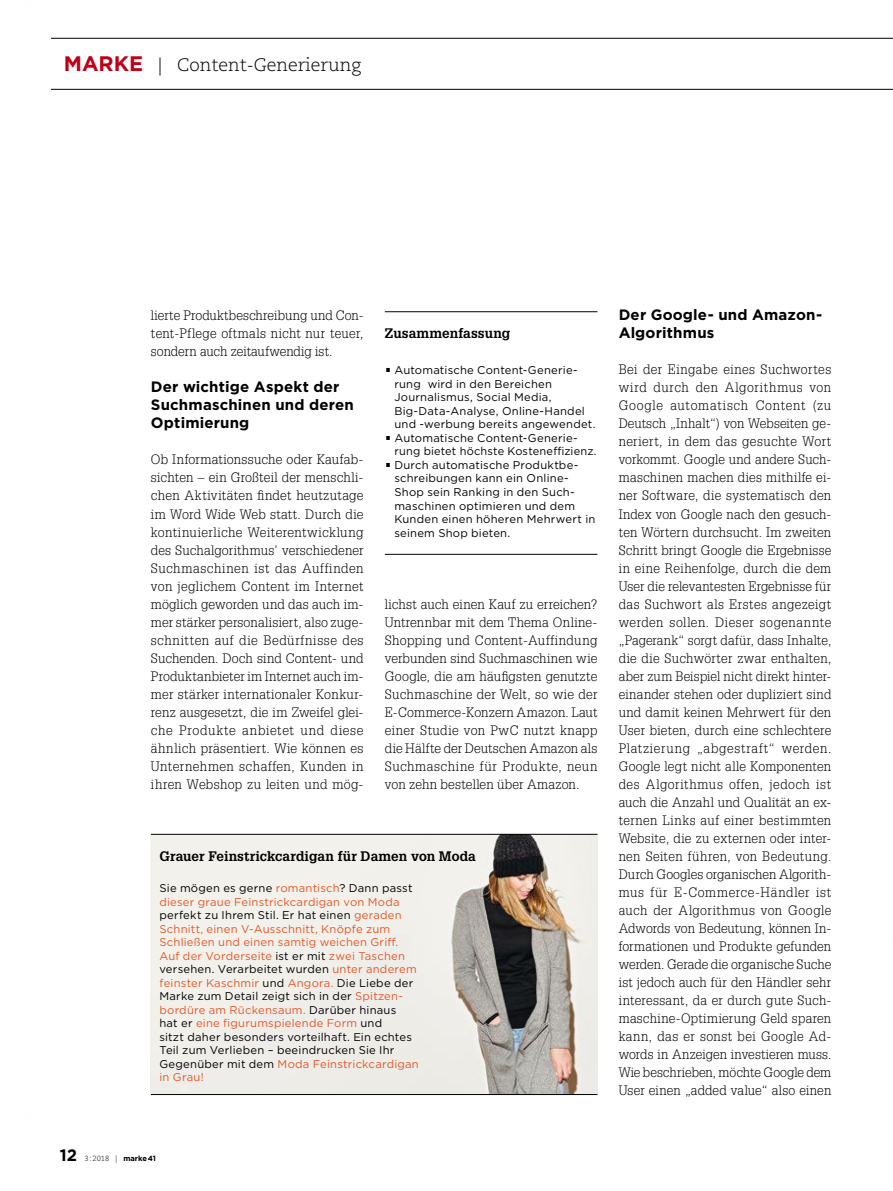
<style>
.page{position:relative;width:893px;height:1191px;background:#fff}
.page>*{position:absolute;margin:0;border:0;box-sizing:border-box;transform-origin:0 0}
.t1{font:300 18px "Caecilia LT Std";color:#000}
.t2{font:700 15px/18px "Gotham";letter-spacing:.015em;color:#000}
.t3{font:700 13.5px "Glypha LT Std";letter-spacing:.005em;color:#000}
.t4{font:300 13.35px/18px "Glypha LT Std";letter-spacing:.02em;color:#000;text-align:justify}
.t5{font:11.25px/13.5px "Gotham";letter-spacing:.02em;color:#e45829}
.t6{font:11.25px/13.5px "Gotham";letter-spacing:.02em;color:#000}
.t7{font:300 7.5px "Caecilia LT Std";color:#000}
.s1{font-family:"Gotham";font-weight:700;font-size:21px;color:#bf0018}
.s2{font-family:"Glypha LT Std"}
.s3{color:#000}
.s4{font-family:"Gotham";font-weight:700;font-size:16.5px}
.s5{font-family:"Gotham";font-weight:700}
</style>
<div class="page">
<img style="left:151px;top:835px;width:446px;height:259px">
<hr style="left:385px;top:311px;width:212px;height:1px;background:#000">
<hr style="left:385px;top:554px;width:212px;height:1px;background:#000">
<hr style="left:151px;top:834px;width:446px;height:1px;background:#000">
<hr style="left:151px;top:1094px;width:446px;height:1px;background:#000">
<hr style="left:51px;top:38px;width:842px;height:1px;background:#000">
<hr style="left:51px;top:89px;width:842px;height:1px;background:#000">
<h1 class="t1" style="left:64px;top:55px;width:299px"><span class="s1">MARKE</span> | Content-Generierung</h1>
<p class="t4" style="left:151px;top:307px;width:214px">lierte Produktbeschreibung und Con&shy;tent-Pflege oftmals nicht nur teuer, sondern auch zeitaufwendig ist.</p>
<p class="t2" style="left:151px;top:378px;width:204px">Der wichtige Aspekt der<br>Suchmaschinen und deren optimierung</p>
<p class="t4" style="left:151px;top:451px;width:214px">Ob Informationssuche oder Kaufab&shy;sichten – ein Großteil der menschli&shy;chen Aktivitäten findet heutzutage im Word Wide Web statt. Durch die kontinuierliche Weiterentwicklung des Suchalgorithmus’ verschiedener Suchmaschinen ist das Auffinden von jeglichem Content im Internet möglich geworden und das auch im&shy;mer stärker personalisiert, also zuge&shy;schnitten auf die Bedürfnisse des Suchenden. Doch sind Content- und Produktanbieter im Internet auch im&shy;mer stärker internationaler Konkur&shy;renz ausgesetzt, die im Zweifel glei&shy;che Produkte anbietet und diese ähnlich präsentiert. Wie können es Unternehmen schaffen, Kunden in ihren Webshop zu leiten und mög-</p>
<p class="t3" style="left:385px;top:325px;width:127px">Zusammenfassung</p>
<p class="t6" style="left:394px;top:363px;width:203px;text-indent:-10px"><span class="s2">•</span> Automatische Content-Generie&shy;rung wird in den Bereichen<br>Journalismus, Social Media,<br>Big-Data-Analyse, Online-Handel und -werbung bereits angewendet.</p>
<p class="t6" style="left:394px;top:431px;width:203px;text-indent:-10px"><span class="s2">•</span> Automatische Content-Generie&shy;rung bietet höchste Kosteneffizienz.</p>
<p class="t6" style="left:394px;top:458px;width:203px;text-indent:-10px"><span class="s2">•</span> Durch automatische Produktbe&shy;schreibungen kann ein Online-<br>Shop sein Ranking in den Such&shy;maschinen optimieren und dem<br>Kunden einen höheren Mehrwert in seinem Shop bieten.</p>
<p class="t4" style="left:385px;top:595px;width:214px">lichst auch einen Kauf zu erreichen?<br>Untrennbar mit dem Thema Online-Shopping und Content-Auffindung verbunden sind Suchmaschinen wie Google, die am häufigsten genutzte Suchmaschine der Welt, so wie der E-Commerce-Konzern Amazon. Laut einer Studie von PwC nutzt knapp die Hälfte der Deutschen Amazon als Suchmaschine für Produkte, neun von zehn bestellen über Amazon.</p>
<p class="t3" style="left:159px;top:847px;width:318px">Grauer Feinstrickcardigan für Damen von Moda</p>
<p class="t5" style="left:159px;top:881px;width:261px"><span class="s3">Sie mögen es gerne</span> romantisch<span class="s3">? Dann passt </span>dieser graue Feinstrickcardigan von Moda <span class="s3">perfekt zu Ihrem Stil. Er hat einen</span> geraden Schnitt, einen V-Ausschnitt, Knöpfe zum Schließen und einen samtig weichen Griff.<br>Auf der Vorderseite <span class="s3">ist er mit</span> zwei Taschen <span class="s3">versehen. Verarbeitet wurden</span> unter anderem feinster Kaschmir <span class="s3">und</span> Angora. <span class="s3">Die Liebe der Marke zum Detail zeigt sich in der</span> Spitzen&shy;bordüre am Rückensaum. <span class="s3">Darüber hinaus<br>hat er</span> eine figurumspielende Form <span class="s3">und<br>sitzt daher besonders vorteilhaft. Ein echtes Teil zum Verlieben – beeindrucken Sie Ihr Gegenüber mit dem</span> Moda Feinstrickcardigan in Grau!</p>
<p class="t7" style="left:60px;top:1154px;width:98px"><span class="s4">12</span> 3:2018 | <span class="s5">marke 41</span></p>
<p class="t2" style="left:619px;top:306px;width:205px">Der Google- und Amazon-<br>Algorithmus</p>
<p class="t4" style="left:619px;top:361px;width:214px">Bei der Eingabe eines Suchwortes wird durch den Algorithmus von Google automatisch Content (zu Deutsch „Inhalt“) von Webseiten ge&shy;neriert, in dem das gesuchte Wort vorkommt. Google und andere Such&shy;maschinen machen dies mithilfe ei&shy;ner Software, die systematisch den Index von Google nach den gesuch&shy;ten Wörtern durchsucht. Im zweiten Schritt bringt Google die Ergebnisse in eine Reihenfolge, durch die dem User die relevantesten Ergebnisse für das Suchwort als Erstes angezeigt werden sollen. Dieser sogenannte „Pagerank“ sorgt dafür, dass Inhalte, die die Suchwörter zwar enthalten, aber zum Beispiel nicht direkt hinter&shy;einander stehen oder dupliziert sind und damit keinen Mehrwert für den User bieten, durch eine schlechtere Platzierung „abgestraft“ werden.<br>Google legt nicht alle Komponenten des Algorithmus offen, jedoch ist auch die Anzahl und Qualität an ex&shy;ternen Links auf einer bestimmten Website, die zu externen oder inter&shy;nen Seiten führen, von Bedeutung.<br>Durch Googles organischen Algorith&shy;mus für E-Commerce-Händler ist auch der Algorithmus von Google Adwords von Bedeutung, können In&shy;formationen und Produkte gefunden werden. Gerade die organische Suche ist jedoch auch für den Händler sehr interessant, da er durch gute Such&shy;maschine-Optimierung Geld sparen kann, das er sonst bei Google Ad&shy;words in Anzeigen investieren muss.<br>Wie beschrieben, möchte Google dem User einen „added value“ also einen</p>
</div>
